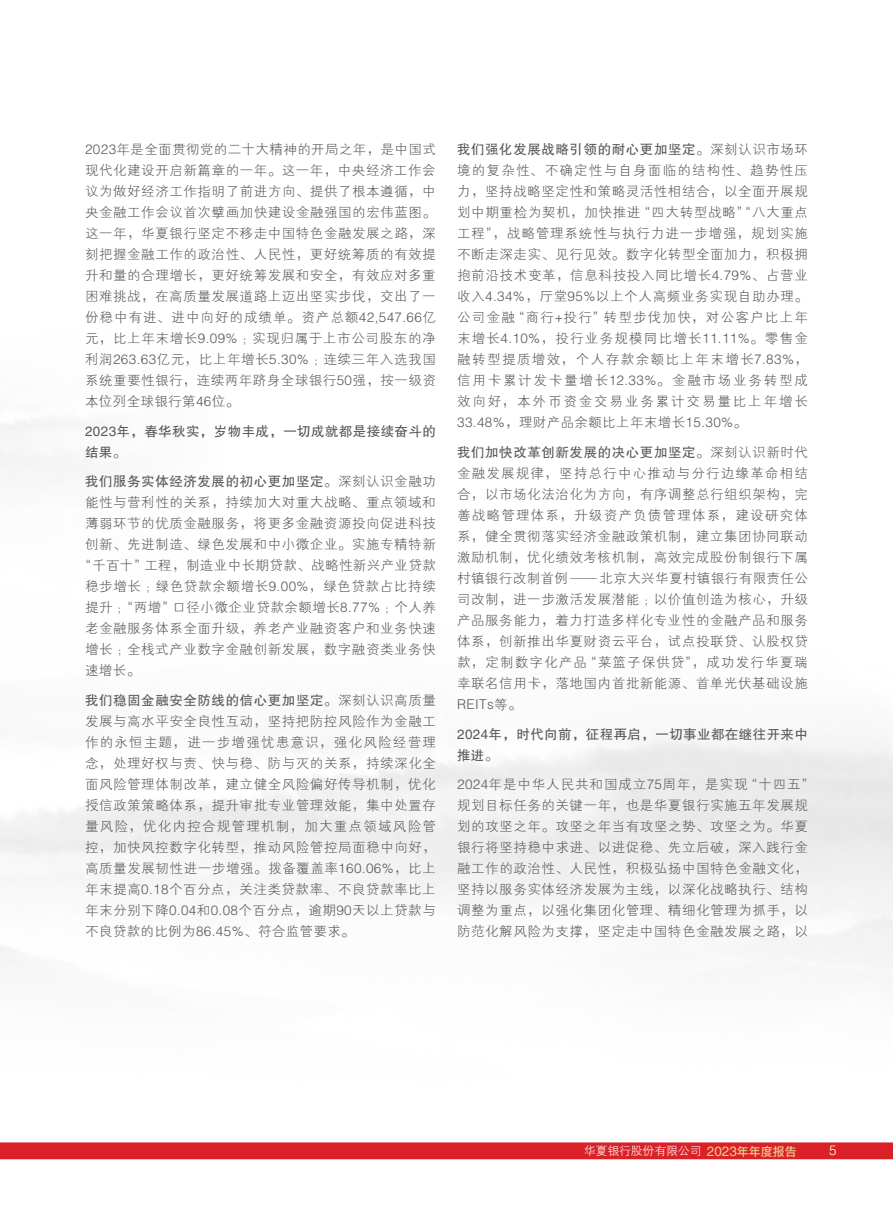
<style>
.page{position:relative;width:893px;height:1212px;background:#fff}
.page>*{position:absolute;margin:0;border:0;box-sizing:border-box;transform-origin:0 0}
.t1{font:13.5px/21px "FZXH1 K GBK1 0";letter-spacing:.04em;color:#57585a;text-align:justify}
.t2{font:13.5px/21px "FZHTK GBK1 0";letter-spacing:.04em;color:#57585a}
.t3{font:300 13.5px "Helvetica LT Std";letter-spacing:.03em;color:#57585a}
.t4{font:300 13.5px "Helvetica LT Std";color:#fff}
.t5{font:12px "FZXH1 K GBK1 0";letter-spacing:-.02em;color:#fff}
.s1{font-family:"Helvetica LT Std";font-weight:300}
.s2{font-family:"Helvetica LT Std"}
.s3{font-family:"FZXH1 K GBK1 0"}
.s4{font-family:"FZXH1 K GBK1 0";font-weight:400}
.s5{font-family:"Helvetica LT Std";font-size:13.5px;color:#f1cb8c}
.s6{font-family:"Source Han Sans CN";font-weight:500;color:#f1cb8c}
</style>
<div class="page">
<img style="left:0;top:420px;width:893px;height:740px">
<p class="t1" style="left:85px;top:139px;width:352px"><span class="s1">2023</span>年是全面贯彻党的二十大精神的开局之年，是中国式现代化建设开启新篇章的一年。这一年，中央经济工作会议为做好经济工作指明了前进方向、提供了根本遵循，中央金融工作会议首次擘画加快建设金融强国的宏伟蓝图。这一年，华夏银行坚定不移走中国特色金融发展之路，深刻把握金融工作的政治性、人民性，更好统筹质的有效提升和量的合理增长，更好统筹发展和安全，有效应对多重困难挑战，在高质量发展道路上迈出坚实步伐，交出了一份稳中有进、进中向好的成绩单。资产总额<span class="s1">42,547.66</span>亿元，比上年末增长<span class="s1">9.09%</span> ；实现归属于上市公司股东的净利润<span class="s1">263.63</span>亿元，比上年增长<span class="s1">5.30%</span> ；连续三年入选我国系统重要性银行，连续两年跻身全球银行<span class="s1">50</span>强，按一级资本位列全球银行第<span class="s1">46</span>位。</p>
<p class="t2" style="left:85px;top:421px;width:352px"><span class="s2">2023</span>年，春华秋实，岁物丰成，一切成就都是接续奋斗的结果。</p>
<p class="t2" style="left:85px;top:471px;width:352px">我们服务实体经济发展的初心更加坚定。<span class="s3">深刻认识金融功</span></p>
<p class="t1" style="left:85px;top:492px;width:352px">能性与营利性的关系，持续加大对重大战略、重点领域和</p>
<p class="t1" style="left:85px;top:513px;width:352px">薄弱环节的优质金融服务，将更多金融资源投向促进科技</p>
<p class="t1" style="left:85px;top:534px;width:352px">创新、先进制造、绿色发展和中小微企业。实施专精特新</p>
<p class="t1" style="left:78px;top:555px;width:359px">“千百十”工程，制造业中长期贷款、战略性新兴产业贷款</p>
<p class="t1" style="left:85px;top:576px;width:352px">稳步增长；绿色贷款余额增长<span class="s1">9.00%</span>，绿色贷款占比持续</p>
<p class="t1" style="left:85px;top:597px;width:352px">提升；“两增”口径小微企业贷款余额增长<span class="s1">8.77%</span> ；个人养</p>
<p class="t1" style="left:85px;top:618px;width:352px">老金融服务体系全面升级，养老产业融资客户和业务快速</p>
<p class="t1" style="left:85px;top:639px;width:352px">增长；全栈式产业数字金融创新发展，数字融资类业务快</p>
<p class="t1" style="left:85px;top:660px;width:57px">速增长。</p>
<p class="t2" style="left:85px;top:690px;width:352px">我们稳固金融安全防线的信心更加坚定。<span class="s3">深刻认识高质量</span></p>
<p class="t1" style="left:85px;top:711px;width:352px">发展与高水平安全良性互动，坚持把防控风险作为金融工作的永恒主题，进一步增强忧患意识，强化风险经营理念，处理好权与责、快与稳、防与灭的关系，持续深化全面风险管理体制改革，建立健全风险偏好传导机制，优化授信政策策略体系，提升审批专业管理效能，集中处置存量风险，优化内控合规管理机制，加大重点领域风险管控，加快风控数字化转型，推动风险管控局面稳中向好，高质量发展韧性进一步增强。拨备覆盖率<span class="s1">160.06%</span>，比上年末提高<span class="s1">0.18</span>个百分点，关注类贷款率、不良贷款率比上年末分别下降<span class="s1">0.04</span>和<span class="s1">0.08</span>个百分点，逾期<span class="s1">90</span>天以上贷款与不良贷款的比例为<span class="s1">86.45%</span>、符合监管要求。</p>
<p class="t2" style="left:457px;top:139px;width:352px">我们强化发展战略引领的耐心更加坚定。<span class="s3">深刻认识市场环</span></p>
<p class="t1" style="left:457px;top:161px;width:352px">境的复杂性、不确定性与自身面临的结构性、趋势性压力，坚持战略坚定性和策略灵活性相结合，以全面开展规划中期重检为契机，加快推进“四大转型战略”“八大重点工程”，战略管理系统性与执行力进一步增强，规划实施不断走深走实、见行见效。数字化转型全面加力，积极拥抱前沿技术变革，信息科技投入同比增长<span class="s1">4.79%</span>、占营业收入<span class="s1">4.34%</span>，厅堂<span class="s1">95%</span>以上个人高频业务实现自助办理。公司金融“商行<span class="s1">+</span>投行”转型步伐加快，对公客户比上年末增长<span class="s1">4.10%</span>，投行业务规模同比增长<span class="s1">11.11%</span>。零售金融转型提质增效，个人存款余额比上年末增长<span class="s1">7.83%</span>，信用卡累计发卡量增长<span class="s1">12.33%</span>。金融市场业务转型成效向好，本外币资金交易业务累计交易量比上年增长<span class="s1">33.48%</span>，理财产品余额比上年末增长<span class="s1">15.30%</span>。</p>
<p class="t2" style="left:457px;top:442px;width:352px">我们加快改革创新发展的决心更加坚定。<span class="s3">深刻认识新时代</span></p>
<p class="t1" style="left:457px;top:463px;width:352px">金融发展规律，坚持总行中心推动与分行边缘革命相结合，以市场化法治化为方向，有序调整总行组织架构，完善战略管理体系，升级资产负债管理体系，建设研究体系，健全贯彻落实经济金融政策机制，建立集团协同联动激励机制，优化绩效考核机制，高效完成股份制银行下属村镇银行改制首例——北京大兴华夏村镇银行有限责任公司改制，进一步激活发展潜能；以价值创造为核心，升级产品服务能力，着力打造多样化专业性的金融产品和服务体系，创新推出华夏财资云平台，试点投联贷、认股权贷款，定制数字化产品“菜篮子保供贷”，成功发行华夏瑞幸联名信用卡，落地国内首批新能源、首单光伏基础设施</p>
<p class="t3" style="left:457px;top:696px;width:66px">REITs<span class="s4">等。</span></p>
<p class="t2" style="left:457px;top:723px;width:352px"><span class="s2">2024</span>年，时代向前，征程再启，一切事业都在继往开来中推进。</p>
<p class="t1" style="left:457px;top:774px;width:359px;text-align:left"><span class="s1">2024</span>年是中华人民共和国成立<span class="s1">75</span>周年，是实现“十四五”规划目标任务的关键一年，也是华夏银行实施五年发展规划的攻坚之年。攻坚之年当有攻坚之势、攻坚之为。华夏银行将坚持稳中求进、以进促稳、先立后破，深入践行金融工作的政治性、人民性，积极弘扬中国特色金融文化，坚持以服务实体经济发展为主线，以深化战略执行、结构调整为重点，以强化集团化管理、精细化管理为抓手，以防范化解风险为支撑，坚定走中国特色金融发展之路，以</p>
<p class="t5" style="left:584px;top:1144px;width:215px">华夏银行股份有限公司 <span class="s5">2023</span><span class="s6">年年度报告</span></p>
<p class="t4" style="left:829px;top:1142px;width:9px">5</p>
</div>
